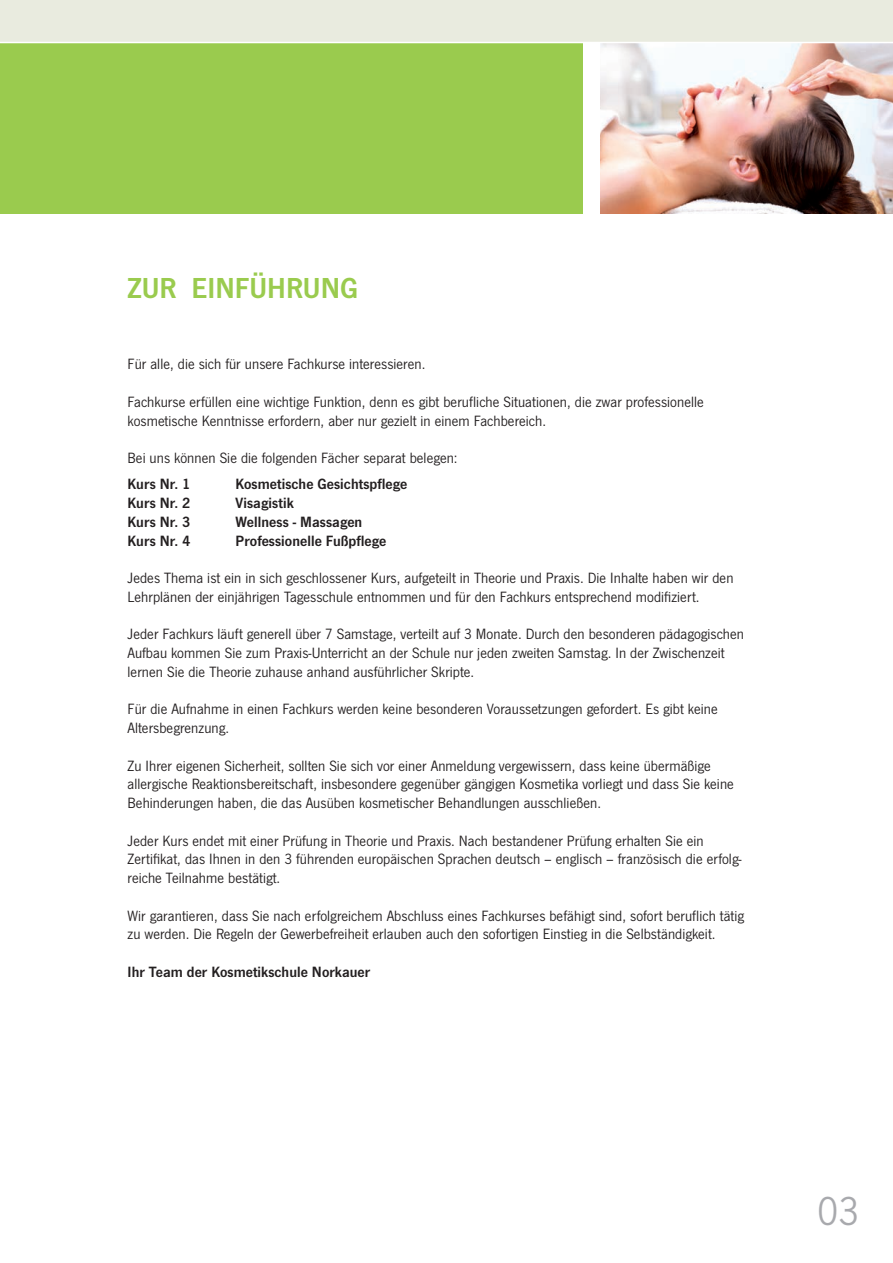
<style>
.page{position:relative;width:893px;height:1263px;background:#fff}
.page>*{position:absolute;margin:0;border:0;box-sizing:border-box;transform-origin:0 0}
.t1{font:42px "News Gothic T";color:#a8a9ad}
.t2{font:600 30px "News Gothic T";color:#9acb4e}
.t3{font:15.45px/18.8px "News Gothic T";letter-spacing:.005em;color:#231f20}
.t4{font:600 15.45px "News Gothic T";letter-spacing:.005em;color:#231f20}
</style>
<div class="page">
<div style="left:0;top:0;width:893px;height:43px;background:#e9ebdf"></div>
<div style="left:0;top:43px;width:583px;height:170px;background:#9acb4e"></div>
<img style="left:601px;top:43px;width:292px;height:170px">
<hr style="left:0;top:42px;width:893px;height:1px;background:#fff">
<h2 class="t2" style="left:128px;top:271px;width:232px">ZUR EINFÜHRUNG</h2>
<p class="t3" style="left:128px;top:355px;width:299px">Für alle, die sich für unsere Fachkurse interessieren.</p>
<p class="t3" style="left:128px;top:392px;width:578px">Fachkurse erfüllen eine wichtige Funktion, denn es gibt berufliche Situationen, die zwar professionelle kosmetische Kenntnisse erfordern, aber nur gezielt in einem Fachbereich.</p>
<p class="t3" style="left:128px;top:448px;width:332px">Bei uns können Sie die folgenden Fächer separat belegen:</p>
<p class="t4" style="left:128px;top:475px;width:64px">Kurs Nr. 1</p>
<p class="t4" style="left:236px;top:475px;width:173px">Kosmetische Gesichtspflege</p>
<p class="t4" style="left:128px;top:494px;width:64px">Kurs Nr. 2</p>
<p class="t4" style="left:236px;top:494px;width:60px">Visagistik</p>
<p class="t4" style="left:128px;top:513px;width:64px">Kurs Nr. 3</p>
<p class="t4" style="left:236px;top:513px;width:128px">Wellness - Massagen</p>
<p class="t4" style="left:128px;top:531px;width:64px">Kurs Nr. 4</p>
<p class="t4" style="left:236px;top:531px;width:152px">Professionelle Fußpflege</p>
<p class="t3" style="left:128px;top:568px;width:607px">Jedes Thema ist ein in sich geschlossener Kurs, aufgeteilt in Theorie und Praxis. Die Inhalte haben wir den<br>Lehrplänen der einjährigen Tagesschule entnommen und für den Fachkurs entsprechend modifiziert.</p>
<p class="t3" style="left:128px;top:625px;width:618px">Jeder Fachkurs läuft generell über 7 Samstage, verteilt auf 3 Monate. Durch den besonderen pädagogischen<br>Aufbau kommen Sie zum Praxis-Unterricht an der Schule nur jeden zweiten Samstag. In der Zwischenzeit lernen Sie die Theorie zuhause anhand ausführlicher Skripte.</p>
<p class="t3" style="left:128px;top:700px;width:592px">Für die Aufnahme in einen Fachkurs werden keine besonderen Voraussetzungen gefordert. Es gibt keine<br>Altersbegrenzung.</p>
<p class="t3" style="left:128px;top:756px;width:608px">Zu Ihrer eigenen Sicherheit, sollten Sie sich vor einer Anmeldung vergewissern, dass keine übermäßige allergische Reaktionsbereitschaft, insbesondere gegenüber gängigen Kosmetika vorliegt und dass Sie keine<br>Behinderungen haben, die das Ausüben kosmetischer Behandlungen ausschließen.</p>
<p class="t3" style="left:128px;top:831px;width:616px">Jeder Kurs endet mit einer Prüfung in Theorie und Praxis. Nach bestandener Prüfung erhalten Sie ein<br>Zertifikat, das Ihnen in den 3 führenden europäischen Sprachen deutsch – englisch – französisch die erfolg&shy;reiche Teilnahme bestätigt.</p>
<p class="t3" style="left:128px;top:906px;width:618px">Wir garantieren, dass Sie nach erfolgreichem Abschluss eines Fachkurses befähigt sind, sofort beruflich tätig zu werden. Die Regeln der Gewerbefreiheit erlauben auch den sofortigen Einstieg in die Selbständigkeit.</p>
<p class="t4" style="left:128px;top:963px;width:244px">Ihr Team der Kosmetikschule Norkauer</p>
<h1 class="t1" style="left:817px;top:1187px;width:43px">03</h1>
</div>
